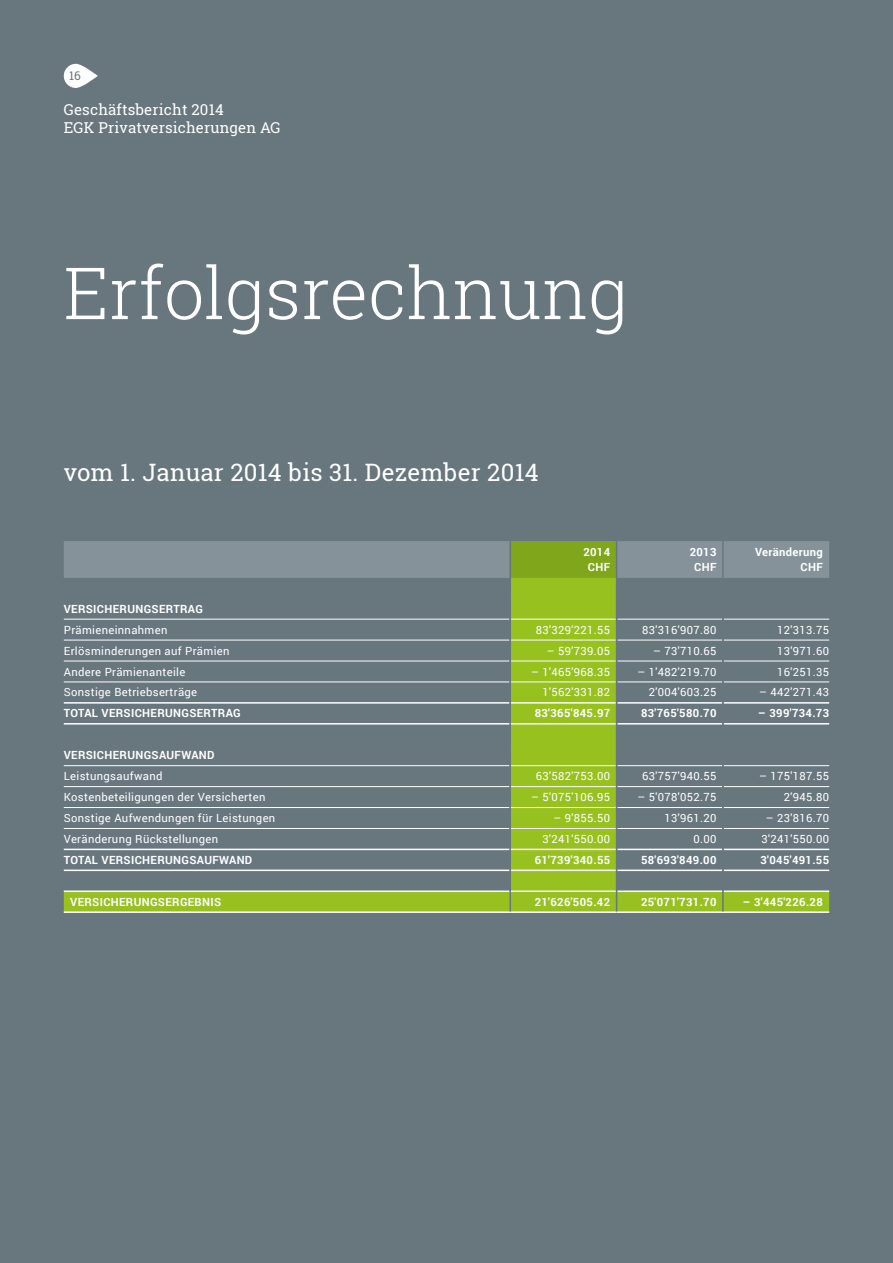
<style>
.page{position:relative;width:893px;height:1263px;background:#68767e}
.page>*{position:absolute;margin:0;border:0;box-sizing:border-box;transform-origin:0 0}
.t1{font:300 72px "Roboto Slab";color:#fff}
.t2{font:24px "Roboto Slab";letter-spacing:.01em;color:#fff}
.t3{font:15px/18px "Roboto Slab";letter-spacing:.01em;color:#fff}
.t4{font:12px "Roboto Slab";color:#68767e}
.t5{font:11.25px "Roboto";letter-spacing:.03em;color:#fff}
.t6{font:700 11.25px/15px "Roboto";letter-spacing:.03em;color:#fff;text-align:center}
</style>
<div class="page">
<svg style="left:64px;top:64px;width:34px;height:24px"></svg>
<hr style="left:64px;top:911px;width:446px;height:2px;background:#fff">
<hr style="left:510px;top:911px;width:107px;height:2px;background:#fff">
<hr style="left:617px;top:911px;width:106px;height:2px;background:#fff">
<hr style="left:723px;top:911px;width:106px;height:2px;background:#fff">
<svg style="left:64px;top:541px;width:765px;height:370px"></svg>
<hr style="left:722px;top:891px;width:2px;height:20px;background:#68767e">
<p class="t4" style="left:69px;top:67px;width:13px">16</p>
<h3 class="t3" style="left:64px;top:100px;width:218px">Geschäftsbericht 2014<br>EGK Privatversicherungen AG</h3>
<h1 class="t1" style="left:64px;top:244px;width:566px">Erfolgsrechnung</h1>
<h2 class="t2" style="left:64px;top:456px;width:476px">vom 1. Januar 2014 bis 31. Dezember 2014</h2>
<p class="t6" style="left:583px;top:544px;width:28px">2014<br>CHF</p>
<p class="t6" style="left:690px;top:544px;width:28px">2013<br>CHF</p>
<p class="t6" style="left:755px;top:544px;width:69px;text-align:right">VERÄNDERUNG<br>CHF</p>
<p class="t6" style="left:64px;top:601px;width:141px">VERSICHERUNGSERTRAG</p>
<p class="t5" style="left:64px;top:622px;width:105px">Prämieneinnahmen</p>
<p class="t5" style="left:536px;top:622px;width:76px">83'329'221.55</p>
<p class="t5" style="left:642px;top:622px;width:76px">83'316'907.80</p>
<p class="t5" style="left:777px;top:622px;width:54px">12'313.75</p>
<p class="t5" style="left:64px;top:643px;width:167px">Erlösminderungen auf Prämien</p>
<p class="t5" style="left:547px;top:643px;width:65px">– 59'739.05</p>
<p class="t5" style="left:653px;top:643px;width:65px">– 73'710.65</p>
<p class="t5" style="left:777px;top:643px;width:54px">13'971.60</p>
<p class="t5" style="left:64px;top:664px;width:123px">Andere Prämienanteile</p>
<p class="t5" style="left:531px;top:664px;width:80px">– 1'465'968.35</p>
<p class="t5" style="left:638px;top:664px;width:80px">– 1'482'219.70</p>
<p class="t5" style="left:777px;top:664px;width:54px">16'251.35</p>
<p class="t5" style="left:64px;top:684px;width:135px">Sonstige Betriebserträge</p>
<p class="t5" style="left:543px;top:684px;width:69px">1'562'331.82</p>
<p class="t5" style="left:649px;top:684px;width:69px">2'004'603.25</p>
<p class="t5" style="left:759px;top:684px;width:71px">– 442'271.43</p>
<p class="t6" style="left:64px;top:705px;width:15px">TOTAL</p>
<p class="t6" style="left:102px;top:705px;width:16px">VERSICHERUNGSERTRAG</p>
<p class="t6" style="left:535px;top:705px;width:77px">83'365'845.97</p>
<p class="t6" style="left:641px;top:705px;width:77px">83'765'580.70</p>
<p class="t6" style="left:758px;top:705px;width:73px">– 399'734.73</p>
<p class="t6" style="left:64px;top:747px;width:152px">VERSICHERUNGSAUFWAND</p>
<p class="t5" style="left:64px;top:768px;width:100px">Leistungsaufwand</p>
<p class="t5" style="left:536px;top:768px;width:76px">63'582'753.00</p>
<p class="t5" style="left:642px;top:768px;width:76px">63'757'940.55</p>
<p class="t5" style="left:759px;top:768px;width:71px">– 175'187.55</p>
<p class="t5" style="left:64px;top:789px;width:203px">Kostenbeteiligungen der Versicherten</p>
<p class="t5" style="left:531px;top:789px;width:80px">– 5'075'106.95</p>
<p class="t5" style="left:638px;top:789px;width:80px">– 5'078'052.75</p>
<p class="t5" style="left:784px;top:789px;width:47px">2'945.80</p>
<p class="t5" style="left:64px;top:810px;width:213px">Sonstige Aufwendungen für Leistungen</p>
<p class="t5" style="left:554px;top:810px;width:58px">– 9'855.50</p>
<p class="t5" style="left:664px;top:810px;width:54px">13'961.20</p>
<p class="t5" style="left:766px;top:810px;width:65px">– 23'816.70</p>
<p class="t5" style="left:64px;top:831px;width:156px">Veränderung Rückstellungen</p>
<p class="t5" style="left:542px;top:831px;width:69px">3'241'550.00</p>
<p class="t5" style="left:693px;top:831px;width:25px">0.00</p>
<p class="t5" style="left:761px;top:831px;width:69px">3'241'550.00</p>
<p class="t6" style="left:64px;top:852px;width:15px">TOTAL</p>
<p class="t6" style="left:102px;top:852px;width:16px">VERSICHERUNGSAUFWAND</p>
<p class="t6" style="left:535px;top:852px;width:77px">61'739'340.55</p>
<p class="t6" style="left:641px;top:852px;width:77px">58'693'849.00</p>
<p class="t6" style="left:760px;top:852px;width:70px">3'045'491.55</p>
<p class="t6" style="left:70px;top:894px;width:153px">VERSICHERUNGSERGEBNIS</p>
<p class="t6" style="left:535px;top:894px;width:77px">21'626'505.42</p>
<p class="t6" style="left:641px;top:894px;width:77px">25'071'731.70</p>
<p class="t6" style="left:743px;top:894px;width:81px">– 3'445'226.28</p>
</div>
